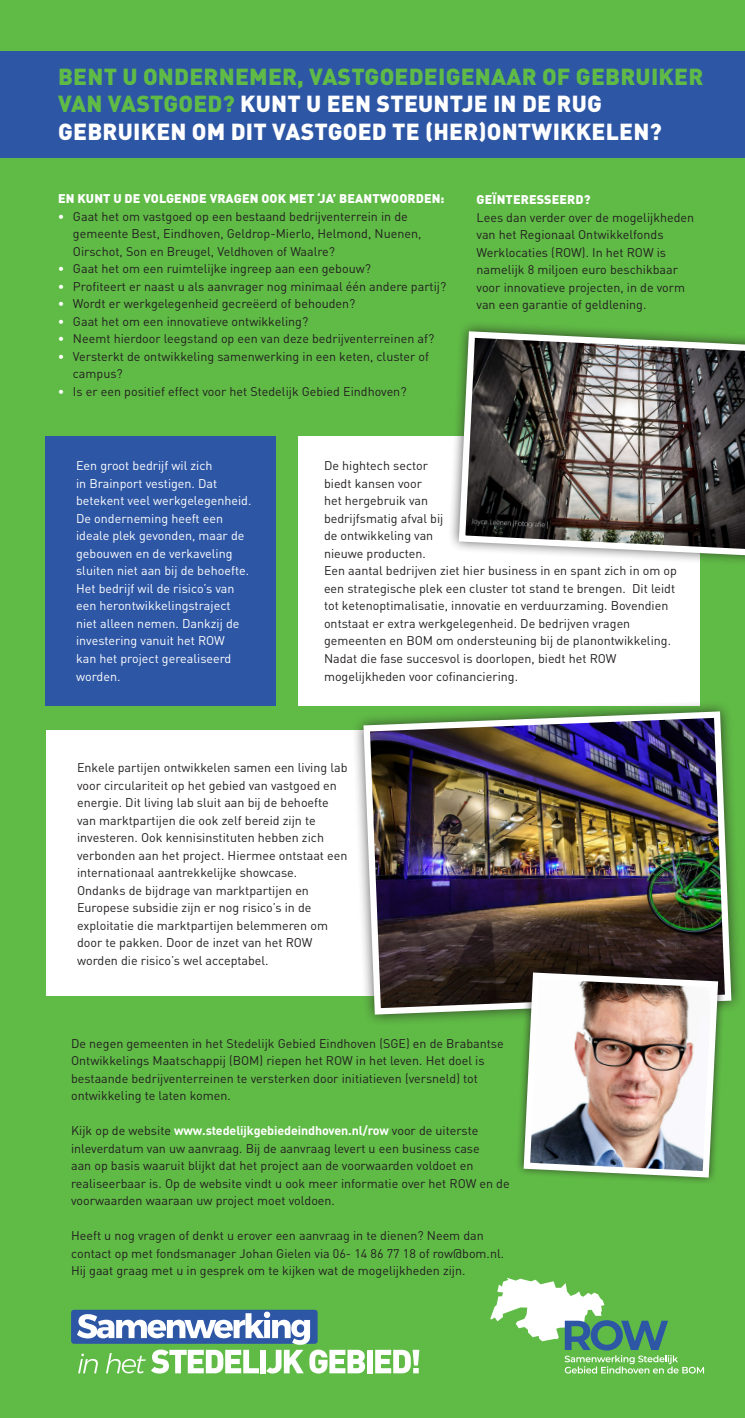
<style>
.page{position:relative;width:745px;height:1418px;background:#fff}
.page>*{position:absolute;margin:0;border:0;box-sizing:border-box;transform-origin:0 0}
.t1{font:900 22.88px/27.2px "DINOT";letter-spacing:.01em;color:#60bb46}
.t2{font:900 22.88px "DINOT";letter-spacing:.01em;color:#fff}
.BODYTEKST{font:12.5px/17.5px "DINOT";color:#231f20}
.BODYTEKST-2{font:12.5px/17.5px "DINOT";color:#fff}
.BODYTEKST-3{font:900 12.5px "DINOT";letter-spacing:.01em;color:#fff}
.s1{color:#fff}
.s2{font-weight:700;color:#fff}
</style>
<div class="page">
<div style="left:0;top:0;width:744px;height:1417px;background:#60bb46"></div>
<div style="left:45px;top:436px;width:230px;height:270px;background:#2d56a5"></div>
<div style="left:0;top:52px;width:744px;height:106px;background:#2d56a5"></div>
<div style="left:298px;top:436px;width:401px;height:270px;background:#fff"></div>
<div style="left:71px;top:1309px;width:246px;height:34px;background:#2d56a5;border-radius:3px"></div>
<svg style="left:77px;top:1311px;width:288px;height:62px"></svg>
<div style="left:366px;top:1349px;width:6px;height:24px;background:#fff"></div>
<svg style="left:375px;top:1349px;width:44px;height:24px"></svg>
<svg style="left:490px;top:1277px;width:213px;height:96px"></svg>
<div style="left:447px;top:320px;width:297px;height:247px;background:#231f20;opacity:.75"></div>
<img style="left:455px;top:328px;width:289px;height:231px">
<div style="left:46px;top:729px;width:652px;height:266px;background:#fff"></div>
<div style="left:351px;top:699px;width:392px;height:327px;background:#231f20;opacity:.75"></div>
<img style="left:360px;top:708px;width:374px;height:309px">
<div style="left:515px;top:964px;width:210px;height:221px;background:#231f20;opacity:.75"></div>
<img style="left:520px;top:969px;width:201px;height:211px">
<p class="t1" style="left:58px;top:62px;width:646px">BENT U ONDERNEMER, VASTGOEDEIGENAAR OF GEBRUIKER<br>VAN VASTGOED? <span class="s1">KUNT U EEN STEUNTJE IN DE RUG</span></p>
<p class="t2" style="left:58px;top:116px;width:605px">GEBRUIKEN OM DIT VASTGOED TE (HER)ONTWIKKELEN?</p>
<p class="BODYTEKST-3" style="left:58px;top:190px;width:388px">EN KUNT U DE VOLGENDE VRAGEN OOK MET ‘JA’ BEANTWOORDEN:</p>
<p class="BODYTEKST" style="left:73px;top:207px;width:349px;text-indent:-15px"><span class="s1">•</span> Gaat het om vastgoed op een bestaand bedrijventerrein in de gemeente Best, Eindhoven, Geldrop-Mierlo, Helmond, Nuenen,<br>Oirschot, Son en Breugel, Veldhoven of Waalre?</p>
<p class="BODYTEKST" style="left:58px;top:259px;width:314px"><span class="s1">•</span> Gaat het om een ruimtelijke ingreep aan een gebouw?</p>
<p class="BODYTEKST" style="left:58px;top:277px;width:389px"><span class="s1">•</span> Profiteert er naast u als aanvrager nog minimaal één andere partij?</p>
<p class="BODYTEKST" style="left:58px;top:294px;width:299px"><span class="s1">•</span> Wordt er werkgelegenheid gecreëerd of behouden?</p>
<p class="BODYTEKST" style="left:58px;top:312px;width:252px"><span class="s1">•</span> Gaat het om een innovatieve ontwikkeling?</p>
<p class="BODYTEKST" style="left:58px;top:329px;width:377px"><span class="s1">•</span> Neemt hierdoor leegstand op een van deze bedrijventerreinen af?</p>
<p class="BODYTEKST" style="left:73px;top:347px;width:357px;text-indent:-15px"><span class="s1">•</span> Versterkt de ontwikkeling samenwerking in een keten, cluster of campus?</p>
<p class="BODYTEKST" style="left:58px;top:382px;width:350px"><span class="s1">•</span> Is er een positief effect voor het Stedelijk Gebied Eindhoven?</p>
<p class="BODYTEKST-3" style="left:476px;top:191px;width:115px">GEÏNTERESSEERD?</p>
<p class="BODYTEKST" style="left:476px;top:208px;width:219px">Lees dan verder over de mogelijkheden van het Regionaal Ontwikkelfonds Werklocaties (ROW). In het ROW is namelijk 8 miljoen euro beschikbaar voor innovatieve projecten, in de vorm van een garantie of geldlening.</p>
<p class="BODYTEKST-2" style="left:76px;top:456px;width:177px">Een groot bedrijf wil zich<br>in Brainport vestigen. Dat betekent veel werkgelegenheid.<br>De onderneming heeft een ideale plek gevonden, maar de gebouwen en de verkaveling sluiten niet aan bij de behoefte.<br>Het bedrijf wil de risico’s van een herontwikkelingstraject niet alleen nemen. Dankzij de investering vanuit het ROW<br>kan het project gerealiseerd worden.</p>
<p class="BODYTEKST" style="left:324px;top:456px;width:354px">De hightech sector<br>biedt kansen voor<br>het hergebruik van<br>bedrijfsmatig afval bij<br>de ontwikkeling van<br>nieuwe producten.<br>Een aantal bedrijven ziet hier business in en spant zich in om op een strategische plek een cluster tot stand te brengen. Dit leidt tot ketenoptimalisatie, innovatie en verduurzaming. Bovendien ontstaat er extra werkgelegenheid. De bedrijven vragen gemeenten en BOM om ondersteuning bij de planontwikkeling.<br>Nadat die fase succesvol is doorlopen, biedt het ROW mogelijkheden voor cofinanciering.</p>
<p class="BODYTEKST" style="left:77px;top:758px;width:272px">Enkele partijen ontwikkelen samen een living lab voor circulariteit op het gebied van vastgoed en energie. Dit living lab sluit aan bij de behoefte van marktpartijen die ook zelf bereid zijn te investeren. Ook kennisinstituten hebben zich verbonden aan het project. Hiermee ontstaat een internationaal aantrekkelijke showcase.</p>
<p class="BODYTEKST" style="left:77px;top:881px;width:252px">Ondanks de bijdrage van marktpartijen en Europese subsidie zijn er nog risico’s in de exploitatie die marktpartijen belemmeren om door te pakken. Door de inzet van het ROW worden die risico’s wel acceptabel.</p>
<p class="BODYTEKST" style="left:71px;top:1033px;width:434px">De negen gemeenten in het Stedelijk Gebied Eindhoven (SGE) en de Brabantse Ontwikkelings Maatschappij (BOM) riepen het ROW in het leven. Het doel is bestaande bedrijventerreinen te versterken door initiatieven (versneld) tot ontwikkeling te laten komen.</p>
<p class="BODYTEKST" style="left:71px;top:1121px;width:440px">Kijk op de website <span class="s2">www.stedelijkgebiedeindhoven.nl/row</span> voor de uiterste inleverdatum van uw aanvraag. Bij de aanvraag levert u een business case<br>aan op basis waaruit blijkt dat het project aan de voorwaarden voldoet en realiseerbaar is. Op de website vindt u ook meer informatie over het ROW en de voorwaarden waaraan uw project moet voldoen.</p>
<p class="BODYTEKST" style="left:71px;top:1226px;width:434px">Heeft u nog vragen of denkt u erover een aanvraag in te dienen? Neem dan contact op met fondsmanager Johan Gielen via 06- 14 86 77 18 of row@bom.nl.<br>Hij gaat graag met u in gesprek om te kijken wat de mogelijkheden zijn.</p>
</div>
